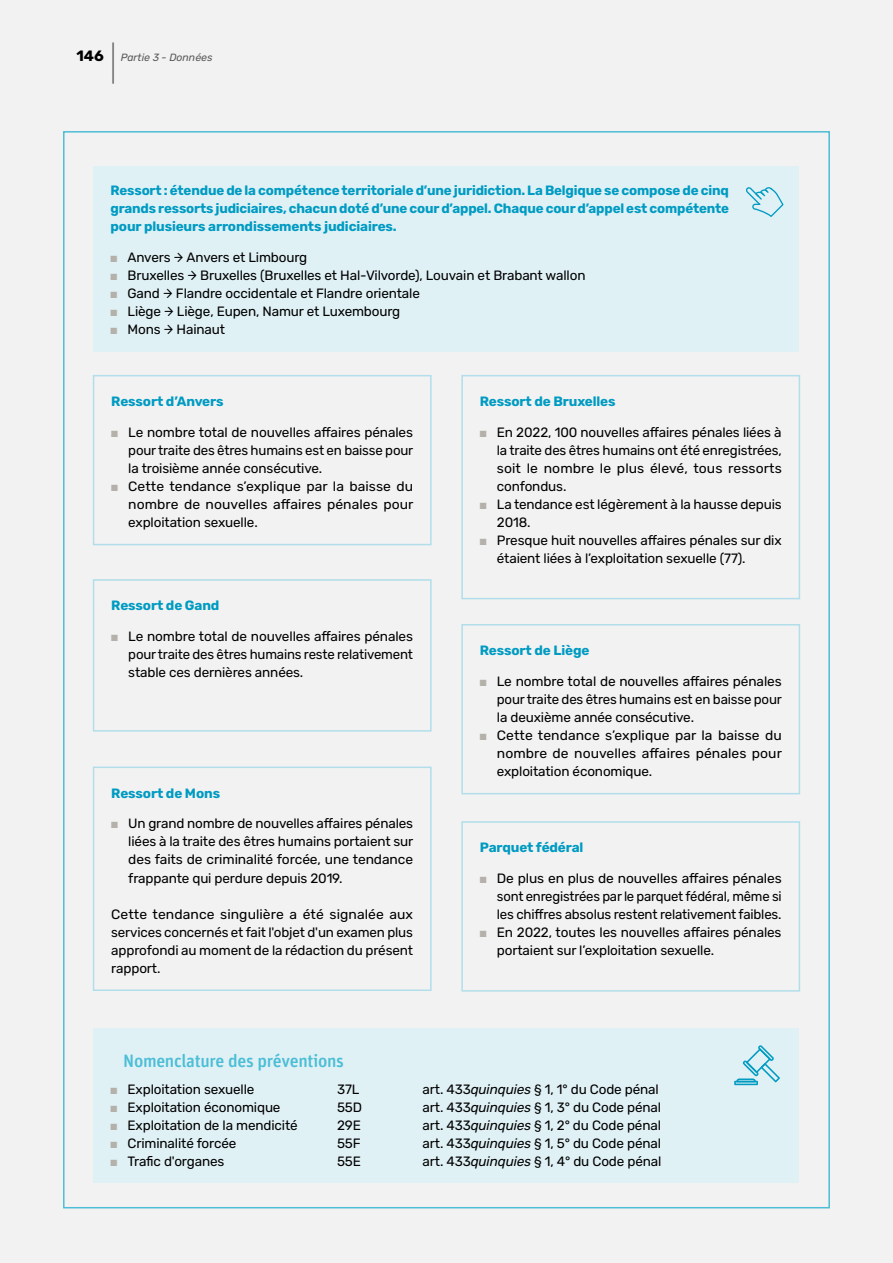
<style>
.page{position:relative;width:893px;height:1263px;background:#f2f2f2}
.page>*{position:absolute;margin:0;border:0;box-sizing:border-box;transform-origin:0 0}
.t1{font:37.5px "Rubik";color:#58585a;scale:.4 1}
.Body{font:500 18px "Unit Rounded OT";letter-spacing:-.02em;color:#4cbed6}
.t2{font:700 15px "Rubik";color:#000}
.Body_insprong_cijferdeel{font:13.5px/18px "Rubik";letter-spacing:-.01em;color:#000;text-align:justify}
.Body_insprong_cijferdeel-2{font:700 13.5px/18px "Rubik";letter-spacing:-.01em;color:#009bc2;text-align:justify}
.t3{font:italic 10.5px "Rubik";color:#58585a}
.s1{color:#b4b1aa}
.s2{font-family:"Unit Rounded OT"}
.s3{font-style:italic}
</style>
<div class="page">
<div style="left:94px;top:166px;width:705px;height:185px;background:#e0f1f6"></div>
<div style="left:93px;top:375px;width:339px;height:170px;border:2px solid #b1deea"></div>
<div style="left:93px;top:579px;width:339px;height:153px;border:2px solid #b1deea"></div>
<div style="left:93px;top:766px;width:339px;height:225px;border:2px solid #b1deea"></div>
<div style="left:461px;top:375px;width:339px;height:224px;border:2px solid #b1deea"></div>
<div style="left:461px;top:624px;width:339px;height:170px;border:2px solid #b1deea"></div>
<div style="left:461px;top:821px;width:339px;height:171px;border:2px solid #b1deea"></div>
<svg style="left:746px;top:187px;width:37px;height:30px"></svg>
<div style="left:94px;top:1028px;width:705px;height:155px;background:#e0f1f6"></div>
<svg style="left:734px;top:1081px;width:24px;height:4px"></svg>
<svg style="left:736px;top:1045px;width:44px;height:38px"></svg>
<p class="t2" style="left:77px;top:47px;width:29px">146</p>
<h1 class="t1" style="left:111px;top:42px;width:10px">|</h1>
<p class="t3" style="left:121px;top:52px;width:93px">Partie 3 - Données</p>
<p class="Body_insprong_cijferdeel-2" style="left:111px;top:182px;width:620px">Ressort : étendue de la compétence territoriale d’une juridiction. La Belgique se compose de cinq grands ressorts judiciaires, chacun doté d’une cour d’appel. Chaque cour d’appel est compétente pour plusieurs arrondissements judiciaires.</p>
<p class="Body_insprong_cijferdeel" style="left:111px;top:249px;width:198px"><span class="s1">■</span> Anvers <span class="s2">→</span> Anvers et Limbourg</p>
<p class="Body_insprong_cijferdeel" style="left:111px;top:267px;width:476px"><span class="s1">■</span> Bruxelles <span class="s2">→</span> Bruxelles (Bruxelles et Hal-Vilvorde), Louvain et Brabant wallon</p>
<p class="Body_insprong_cijferdeel" style="left:111px;top:285px;width:311px"><span class="s1">■</span> Gand <span class="s2">→</span> Flandre occidentale et Flandre orientale</p>
<p class="Body_insprong_cijferdeel" style="left:111px;top:303px;width:291px"><span class="s1">■</span> Liège <span class="s2">→</span> Liège, Eupen, Namur et Luxembourg</p>
<p class="Body_insprong_cijferdeel" style="left:111px;top:321px;width:116px"><span class="s1">■</span> Mons <span class="s2">→</span> Hainaut</p>
<p class="Body_insprong_cijferdeel-2" style="left:111px;top:393px;width:114px">Ressort d’Anvers</p>
<p class="Body_insprong_cijferdeel" style="left:128px;top:423px;width:287px;text-indent:-17px"><span class="s1">■</span> Le nombre total de nouvelles affaires pénales pour traite des êtres humains est en baisse pour la troisième année consécutive.</p>
<p class="Body_insprong_cijferdeel" style="left:128px;top:477px;width:287px;text-indent:-17px"><span class="s1">■</span> Cette tendance s’explique par la baisse du nombre de nouvelles affaires pénales pour exploitation sexuelle.</p>
<p class="Body_insprong_cijferdeel-2" style="left:111px;top:597px;width:110px">Ressort de Gand</p>
<p class="Body_insprong_cijferdeel" style="left:128px;top:628px;width:286px;text-indent:-17px"><span class="s1">■</span> Le nombre total de nouvelles affaires pénales pour traite des êtres humains reste relativement stable ces dernières années.</p>
<p class="Body_insprong_cijferdeel-2" style="left:111px;top:784px;width:110px">Ressort de Mons</p>
<p class="Body_insprong_cijferdeel" style="left:128px;top:815px;width:287px;text-indent:-17px"><span class="s1">■</span> Un grand nombre de nouvelles affaires pénales liées à la traite des êtres humains portaient sur des faits de criminalité forcée, une tendance frappante qui perdure depuis 2019.</p>
<p class="Body_insprong_cijferdeel" style="left:111px;top:905px;width:303px">Cette tendance singulière a été signalée aux services concernés et fait l'objet d'un examen plus approfondi au moment de la rédaction du présent rapport.</p>
<p class="Body" style="left:123px;top:1049px;width:222px">Nomenclature des préventions</p>
<p class="Body_insprong_cijferdeel-2" style="left:480px;top:393px;width:137px">Ressort de Bruxelles</p>
<p class="Body_insprong_cijferdeel" style="left:497px;top:423px;width:286px;text-indent:-17px"><span class="s1">■</span> En 2022, 100 nouvelles affaires pénales liées à la traite des êtres humains ont été enregistrées, soit le nombre le plus élevé, tous ressorts confondus.</p>
<p class="Body_insprong_cijferdeel" style="left:497px;top:495px;width:286px;text-indent:-17px"><span class="s1">■</span> La tendance est légèrement à la hausse depuis<br>2018.</p>
<p class="Body_insprong_cijferdeel" style="left:497px;top:531px;width:286px;text-indent:-17px"><span class="s1">■</span> Presque huit nouvelles affaires pénales sur dix étaient liées à l’exploitation sexuelle (77).</p>
<p class="Body_insprong_cijferdeel-2" style="left:480px;top:642px;width:111px">Ressort de Liège</p>
<p class="Body_insprong_cijferdeel" style="left:497px;top:673px;width:287px;text-indent:-17px"><span class="s1">■</span> Le nombre total de nouvelles affaires pénales pour traite des êtres humains est en baisse pour la deuxième année consécutive.</p>
<p class="Body_insprong_cijferdeel" style="left:497px;top:727px;width:287px;text-indent:-17px"><span class="s1">■</span> Cette tendance s’explique par la baisse du nombre de nouvelles affaires pénales pour exploitation économique.</p>
<p class="Body_insprong_cijferdeel-2" style="left:480px;top:839px;width:105px">Parquet fédéral</p>
<p class="Body_insprong_cijferdeel" style="left:497px;top:870px;width:286px;text-indent:-17px"><span class="s1">■</span> De plus en plus de nouvelles affaires pénales sont enregistrées par le parquet fédéral, même si les chiffres absolus restent relativement faibles.</p>
<p class="Body_insprong_cijferdeel" style="left:497px;top:924px;width:286px;text-indent:-17px"><span class="s1">■</span> En 2022, toutes les nouvelles affaires pénales portaient sur l’exploitation sexuelle.</p>
<p class="Body_insprong_cijferdeel" style="left:111px;top:1080px;width:145px"><span class="s1">■</span> Exploitation sexuelle</p>
<p class="Body_insprong_cijferdeel" style="left:337px;top:1080px;width:24px">37L</p>
<p class="Body_insprong_cijferdeel" style="left:423px;top:1080px;width:238px">art. 433<span class="s3">quinquies</span> § 1, 1° du Code pénal</p>
<p class="Body_insprong_cijferdeel" style="left:111px;top:1098px;width:171px"><span class="s1">■</span> Exploitation économique</p>
<p class="Body_insprong_cijferdeel" style="left:337px;top:1098px;width:27px">55D</p>
<p class="Body_insprong_cijferdeel" style="left:423px;top:1098px;width:240px">art. 433<span class="s3">quinquies</span> § 1, 3° du Code pénal</p>
<p class="Body_insprong_cijferdeel" style="left:111px;top:1116px;width:189px"><span class="s1">■</span> Exploitation de la mendicité</p>
<p class="Body_insprong_cijferdeel" style="left:337px;top:1116px;width:25px">29E</p>
<p class="Body_insprong_cijferdeel" style="left:423px;top:1116px;width:240px">art. 433<span class="s3">quinquies</span> § 1, 2° du Code pénal</p>
<p class="Body_insprong_cijferdeel" style="left:111px;top:1134px;width:127px"><span class="s1">■</span> Criminalité forcée</p>
<p class="Body_insprong_cijferdeel" style="left:337px;top:1134px;width:25px">55F</p>
<p class="Body_insprong_cijferdeel" style="left:423px;top:1134px;width:240px">art. 433<span class="s3">quinquies</span> § 1, 5° du Code pénal</p>
<p class="Body_insprong_cijferdeel" style="left:111px;top:1152px;width:115px"><span class="s1">■</span> Trafic d'organes</p>
<p class="Body_insprong_cijferdeel" style="left:337px;top:1152px;width:25px">55E</p>
<p class="Body_insprong_cijferdeel" style="left:423px;top:1152px;width:240px">art. 433<span class="s3">quinquies</span> § 1, 4° du Code pénal</p>
</div>
